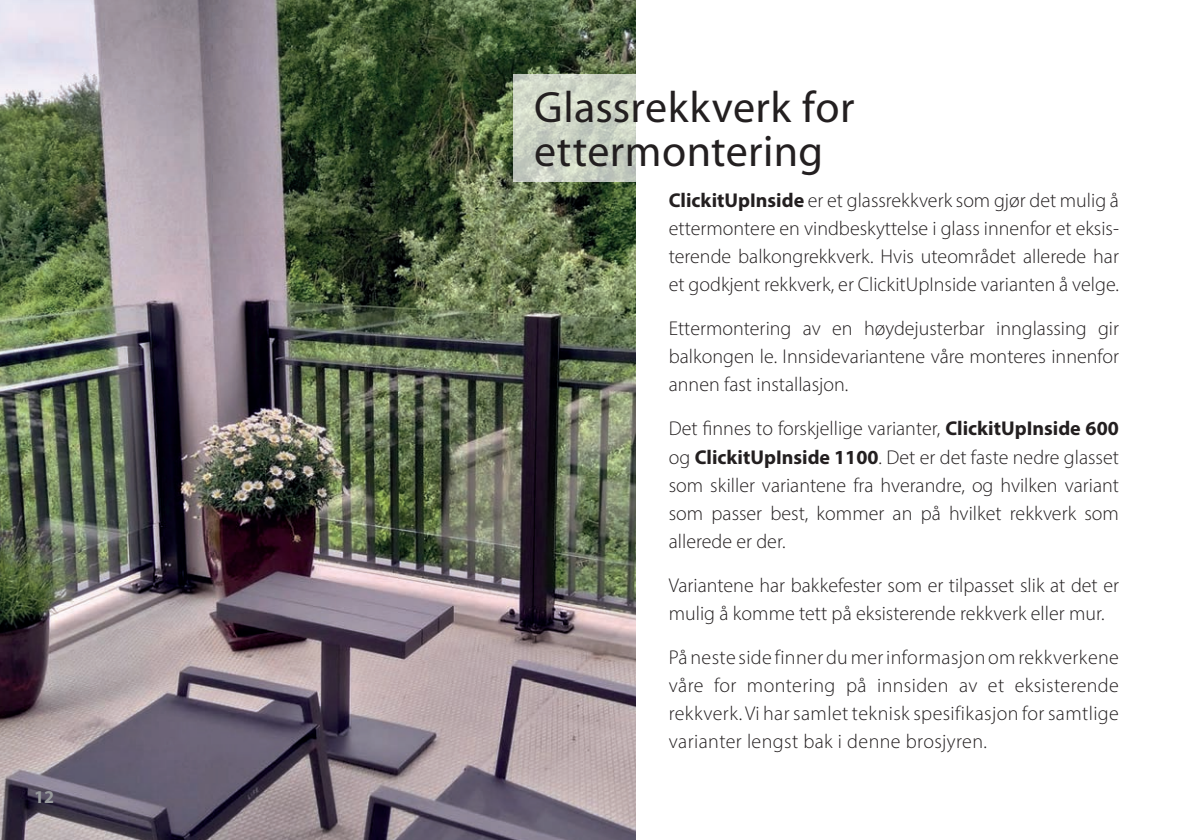
<style>
.page{position:relative;width:1191px;height:840px;background:#fff}
.page>*{position:absolute;margin:0;border:0;box-sizing:border-box;transform-origin:0 0}
.t1{font:44px/44px "Myriad";letter-spacing:.01em;color:#231f20}
.t2{font:300 20px/28px "Myriad Pro";color:#231f20;text-align:justify}
.t3{font:700 18px "Myriad";color:#999c9d}
.s1{font-weight:700}
</style>
<div class="page">
<img style="left:0;top:0;width:635px;height:839px">
<svg style="left:513px;top:74px;width:123px;height:107px;background:#ccd3c5"></svg>
<p class="t3" style="left:34px;top:786px;width:21px">12</p>
<h1 class="t1" style="left:534px;top:88px;width:322px">Glassrekkverk for ettermontering</h1>
<p class="t2" style="left:669px;top:186px;width:452px"><span class="s1">ClickitUpInside</span> er et glassrekkverk som gjør det mulig å ettermontere en vindbeskyttelse i glass innenfor et eksis&shy;terende balkongrekkverk. Hvis uteområdet allerede har et godkjent rekkverk, er ClickitUpInside varianten å velge.</p>
<p class="t2" style="left:669px;top:314px;width:451px">Ettermontering av en høydejusterbar innglassing gir balkongen le. Innsidevariantene våre monteres innenfor annen fast installasjon.</p>
<p class="t2" style="left:669px;top:414px;width:452px">Det finnes to forskjellige varianter, <span class="s1">ClickitUpInside 600 </span>og <span class="s1">ClickitUpInside 1100</span>. Det er det faste nedre glasset som skiller variantene fra hverandre, og hvilken variant som passer best, kommer an på hvilket rekkverk som allerede er der.</p>
<p class="t2" style="left:669px;top:570px;width:452px">Variantene har bakkefester som er tilpasset slik at det er mulig å komme tett på eksisterende rekkverk eller mur.</p>
<p class="t2" style="left:669px;top:642px;width:452px">På neste side finner du mer informasjon om rekkverkene våre for montering på innsiden av et eksisterende rekkverk. Vi har samlet teknisk spesifikasjon for samtlige varianter lengst bak i denne brosjyren.</p>
</div>
